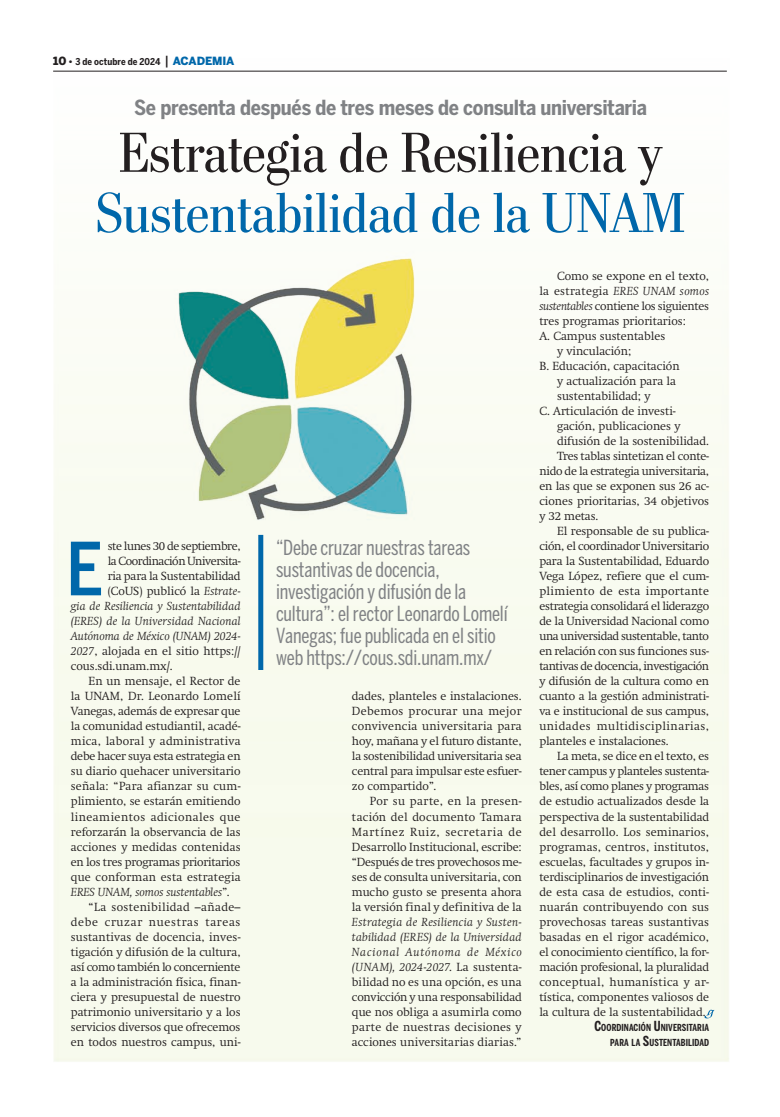
<style>
.page{position:relative;width:780px;height:1117px;background:#fff}
.page>*{position:absolute;margin:0;border:0;box-sizing:border-box;transform-origin:0 0}
.t1{font:500 72.38px "Benton Sans Cond";color:#0067aa}
.t2{font:56.25px "Stilson";color:#231f20}
.t3{font:56.25px "Stilson";color:#0067aa}
.t4{font:20.62px/21.9px "Benton Sans Comp";letter-spacing:-.01em;color:#808285}
.t5{font:700 20.62px "Benton Sans Cond";letter-spacing:-.015em;color:#808285}
.t6{font:300 11.62px/15px "Swift";color:#231f20;text-align:justify}
.t7{font:300 11.62px "Swift";letter-spacing:-.02em;color:#231f20}
.t8{font:300 11.62px "Swift";letter-spacing:-.03em;color:#231f20}
.t9{font:italic 300 11.62px "Swift";letter-spacing:.005em;color:#231f20}
.t10{font:300 11.62px "Swift";letter-spacing:-.025em;color:#231f20}
.t11{font:300 11.62px "Swift";letter-spacing:.02em;color:#231f20}
.t12{font:300 11.62px "Swift";letter-spacing:.03em;color:#231f20}
.t13{font:300 11.62px "Swift";letter-spacing:.045em;color:#231f20}
.t14{font:300 11.62px "Swift";letter-spacing:.025em;color:#231f20}
.t15{font:300 11.62px "Swift";letter-spacing:.04em;color:#231f20}
.t16{font:300 11.62px "Swift";letter-spacing:-.035em;color:#231f20}
.t17{font:italic 300 11.62px "Swift";letter-spacing:.025em;color:#231f20}
.t18{font:300 11.62px "Swift";letter-spacing:.06em;color:#231f20}
.t19{font:700 9.62px/15px "Benton Sans Comp";letter-spacing:.01em;color:#231f20;text-align:right}
.t20{font:700 9.38px "Benton Sans Cond";letter-spacing:.01em;color:#231f20}
.s1{font-family:"Benton Sans";font-weight:900;font-size:11.25px}
.s2{font-family:"Benton Sans";font-weight:900}
.s3{font-weight:500;font-size:12.5px}
.s4{font-family:"Benton Sans";font-weight:900;font-size:11.25px;color:#0067aa}
.s5{font-style:italic}
.s6{font-style:normal}
.s7{font-size:13.75px}
</style>
<div class="page">
<img style="left:53px;top:70px;width:676px;height:992px">
<hr style="left:53px;top:71px;width:673px;height:1px;background:#231f20">
<div style="left:258px;top:534px;width:5px;height:135px;background:#0067aa"></div>
<svg style="left:704px;top:1009px;width:10px;height:9px"></svg>
<p class="t20" style="left:53px;top:56px;width:183px"><span class="s1">10</span> <span class="s2">•</span> 3 de octubre de 2024 <span class="s3">|</span> <span class="s4">ACADEMIA</span></p>
<h3 class="t5" style="left:134px;top:95px;width:514px">Se presenta después de tres meses de consulta universitaria</h3>
<h2 class="t2" style="left:119px;top:120px;width:544px">Estrategia de Resiliencia y</h2>
<h2 class="t3" style="left:96px;top:180px;width:590px">Sustentabilidad de la UNAM</h2>
<h1 class="t1" style="left:66px;top:526px;width:39px">E</h1>
<p class="t8" style="left:108px;top:539px;width:134px">ste lunes 30 de septiembre,</p>
<p class="t16" style="left:108px;top:554px;width:134px">la Coordinación Universita-</p>
<p class="t6" style="left:108px;top:568px;width:134px">ria para la Sustentabilidad</p>
<p class="t6" style="left:108px;top:583px;width:134px">(CoUS) publicó la <span class="s5">Estrate-</span></p>
<p class="t9" style="left:71px;top:599px;width:171px">gia de Resiliencia y Sustentabilidad</p>
<p class="t9" style="left:71px;top:614px;width:171px">(ERES) de la Universidad Nacional</p>
<p class="t9" style="left:71px;top:629px;width:171px">Autónoma de México (UNAM) 2024-</p>
<p class="t6" style="left:71px;top:643px;width:171px"><span class="s5">2027</span>, alojada en el sitio https://</p>
<p class="t6" style="left:71px;top:658px;width:103px">cous.sdi.unam.mx/.</p>
<p class="t6" style="left:89px;top:673px;width:153px">En un mensaje, el Rector de</p>
<p class="t6" style="left:71px;top:688px;width:171px">la UNAM, Dr. Leonardo Lomelí</p>
<p class="t6" style="left:71px;top:703px;width:171px">Vanegas, además de expresar que</p>
<p class="t6" style="left:71px;top:718px;width:171px">la comunidad estudiantil, acadé-</p>
<p class="t14" style="left:71px;top:734px;width:171px">mica, laboral y administrativa</p>
<p class="t7" style="left:71px;top:749px;width:171px">debe hacer suya esta estrategia en</p>
<p class="t6" style="left:71px;top:763px;width:171px">su diario quehacer universitario</p>
<p class="t11" style="left:71px;top:779px;width:171px">señala: “Para afianzar su cum-</p>
<p class="t6" style="left:71px;top:793px;width:171px">plimiento, se estarán emitiendo</p>
<p class="t15" style="left:71px;top:809px;width:171px">lineamientos adicionales que</p>
<p class="t6" style="left:71px;top:823px;width:171px">reforzarán la observancia de las</p>
<p class="t6" style="left:71px;top:838px;width:171px">acciones y medidas contenidas</p>
<p class="t6" style="left:71px;top:853px;width:171px">en los tres programas prioritarios</p>
<p class="t11" style="left:71px;top:869px;width:171px">que conforman esta estrategia</p>
<p class="t9" style="left:71px;top:884px;width:160px">ERES UNAM, somos sustentables<span class="s6">”.</span></p>
<p class="t12" style="left:89px;top:899px;width:153px">“La sostenibilidad –añade–</p>
<p class="t18" style="left:71px;top:914px;width:171px">debe cruzar nuestras tareas</p>
<p class="t6" style="left:71px;top:928px;width:171px">sustantivas de docencia, inves-</p>
<p class="t6" style="left:71px;top:943px;width:171px">tigación y difusión de la cultura,</p>
<p class="t10" style="left:71px;top:959px;width:171px">así como también lo concerniente</p>
<p class="t6" style="left:71px;top:973px;width:171px">a la administración física, finan-</p>
<p class="t6" style="left:71px;top:988px;width:171px">ciera y presupuestal de nuestro</p>
<p class="t6" style="left:71px;top:1003px;width:171px">patrimonio universitario y a los</p>
<p class="t6" style="left:71px;top:1018px;width:171px">servicios diversos que ofrecemos</p>
<p class="t6" style="left:71px;top:1033px;width:171px">en todos nuestros campus, uni-</p>
<h3 class="t4" style="left:276px;top:536px;width:233px">“Debe cruzar nuestras tareas sustantivas de docencia, investigación y difusión de la cultura”: el rector Leonardo Lomelí<br>Vanegas; fue publicada en el sitio web https://cous.sdi.unam.mx/</h3>
<p class="t6" style="left:352px;top:688px;width:171px">dades, planteles e instalaciones.<br>Debemos procurar una mejor convivencia universitaria para hoy, mañana y el futuro distante, la sostenibilidad universitaria sea central para impulsar este esfuer&shy;zo compartido”.</p>
<p class="t6" style="left:352px;top:793px;width:171px;text-indent:18px">Por su parte, en la presen&shy;tación del documento Tamara Martínez Ruiz, secretaria de Desarrollo Institucional, escribe: “Después de tres provechosos me&shy;ses de consulta universitaria, con mucho gusto se presenta ahora la versión final y definitiva de la</p>
<p class="t6" style="left:352px;top:913px;width:171px"><span class="s5">Estrategia de Resiliencia y Susten&shy;tabilidad (ERES) de la Universidad Nacional Autónoma de México (UNAM), 2024-2027</span>. La sustenta&shy;bilidad no es una opción, es una convicción y una responsabilidad que nos obliga a asumirla como parte de nuestras decisiones y acciones universitarias diarias.”</p>
<p class="t6" style="left:557px;top:268px;width:153px">Como se expone en el texto,</p>
<p class="t17" style="left:539px;top:284px;width:171px"><span class="s6">la estrategia</span> ERES UNAM somos</p>
<p class="t7" style="left:539px;top:299px;width:171px"><span class="s5">sustentables</span> contiene los siguientes</p>
<p class="t6" style="left:539px;top:313px;width:148px">tres programas prioritarios:</p>
<p class="t6" style="left:539px;top:328px;width:127px">A. Campus sustentables</p>
<p class="t6" style="left:557px;top:343px;width:76px">y vinculación;</p>
<p class="t6" style="left:539px;top:358px;width:142px">B. Educación, capacitación</p>
<p class="t6" style="left:557px;top:373px;width:120px">y actualización para la</p>
<p class="t6" style="left:557px;top:388px;width:95px">sustentabilidad; y</p>
<p class="t6" style="left:539px;top:403px;width:138px">C. Articulación de investi-</p>
<p class="t6" style="left:557px;top:418px;width:125px">gación, publicaciones y</p>
<p class="t6" style="left:557px;top:433px;width:153px">difusión de la sostenibilidad.</p>
<p class="t6" style="left:557px;top:448px;width:153px">Tres tablas sintetizan el conte-</p>
<p class="t7" style="left:539px;top:464px;width:171px">nido de la estrategia universitaria,</p>
<p class="t6" style="left:539px;top:478px;width:171px">en las que se exponen sus 26 ac-</p>
<p class="t6" style="left:539px;top:493px;width:171px">ciones prioritarias, 34 objetivos</p>
<p class="t6" style="left:539px;top:508px;width:60px">y 32 metas.</p>
<p class="t6" style="left:557px;top:523px;width:153px">El responsable de su publica-</p>
<p class="t7" style="left:539px;top:539px;width:171px">ción, el coordinador Universitario</p>
<p class="t6" style="left:539px;top:553px;width:171px">para la Sustentabilidad, Eduardo</p>
<p class="t6" style="left:539px;top:568px;width:171px">Vega López, refiere que el cum-</p>
<p class="t12" style="left:539px;top:584px;width:171px">plimiento de esta importante</p>
<p class="t10" style="left:539px;top:599px;width:171px">estrategia consolidará el liderazgo</p>
<p class="t6" style="left:539px;top:613px;width:171px">de la Universidad Nacional como</p>
<p class="t8" style="left:539px;top:629px;width:171px">una universidad sustentable, tanto</p>
<p class="t7" style="left:539px;top:644px;width:171px">en relación con sus funciones sus-</p>
<p class="t8" style="left:539px;top:659px;width:171px">tantivas de docencia, investigación</p>
<p class="t6" style="left:539px;top:673px;width:171px">y difusión de la cultura como en</p>
<p class="t6" style="left:539px;top:688px;width:171px">cuanto a la gestión administrati-</p>
<p class="t6" style="left:539px;top:703px;width:171px">va e institucional de sus campus,</p>
<p class="t13" style="left:539px;top:719px;width:171px">unidades multidisciplinarias,</p>
<p class="t6" style="left:539px;top:733px;width:131px">planteles e instalaciones.</p>
<p class="t6" style="left:557px;top:748px;width:153px">La meta, se dice en el texto, es</p>
<p class="t8" style="left:539px;top:764px;width:171px">tener campus y planteles sustenta-</p>
<p class="t10" style="left:539px;top:779px;width:171px">bles, así como planes y programas</p>
<p class="t6" style="left:539px;top:793px;width:171px">de estudio actualizados desde la</p>
<p class="t6" style="left:539px;top:808px;width:171px">perspectiva de la sustentabilidad</p>
<p class="t11" style="left:539px;top:824px;width:171px">del desarrollo. Los seminarios,</p>
<p class="t6" style="left:539px;top:838px;width:171px">programas, centros, institutos,</p>
<p class="t6" style="left:539px;top:853px;width:171px">escuelas, facultades y grupos in-</p>
<p class="t6" style="left:539px;top:868px;width:171px">terdisciplinarios de investigación</p>
<p class="t6" style="left:539px;top:883px;width:171px">de esta casa de estudios, conti-</p>
<p class="t6" style="left:539px;top:898px;width:171px">nuarán contribuyendo con sus</p>
<p class="t6" style="left:539px;top:913px;width:171px">provechosas tareas sustantivas</p>
<p class="t6" style="left:539px;top:928px;width:171px">basadas en el rigor académico,</p>
<p class="t6" style="left:539px;top:943px;width:171px">el conocimiento científico, la for-</p>
<p class="t6" style="left:539px;top:958px;width:171px">mación profesional, la pluralidad</p>
<p class="t12" style="left:539px;top:974px;width:171px">conceptual, humanística y ar-</p>
<p class="t6" style="left:539px;top:988px;width:171px">tística, componentes valiosos de</p>
<p class="t6" style="left:539px;top:1003px;width:168px">la cultura de la sustentabilidad.</p>
<p class="t19" style="left:594px;top:1019px;width:116px"><span class="s7">C</span>OORDINACIÓN <span class="s7">U</span>NIVERSITARIA<br>PARA LA <span class="s7">S</span>USTENTABILIDAD</p>
</div>
